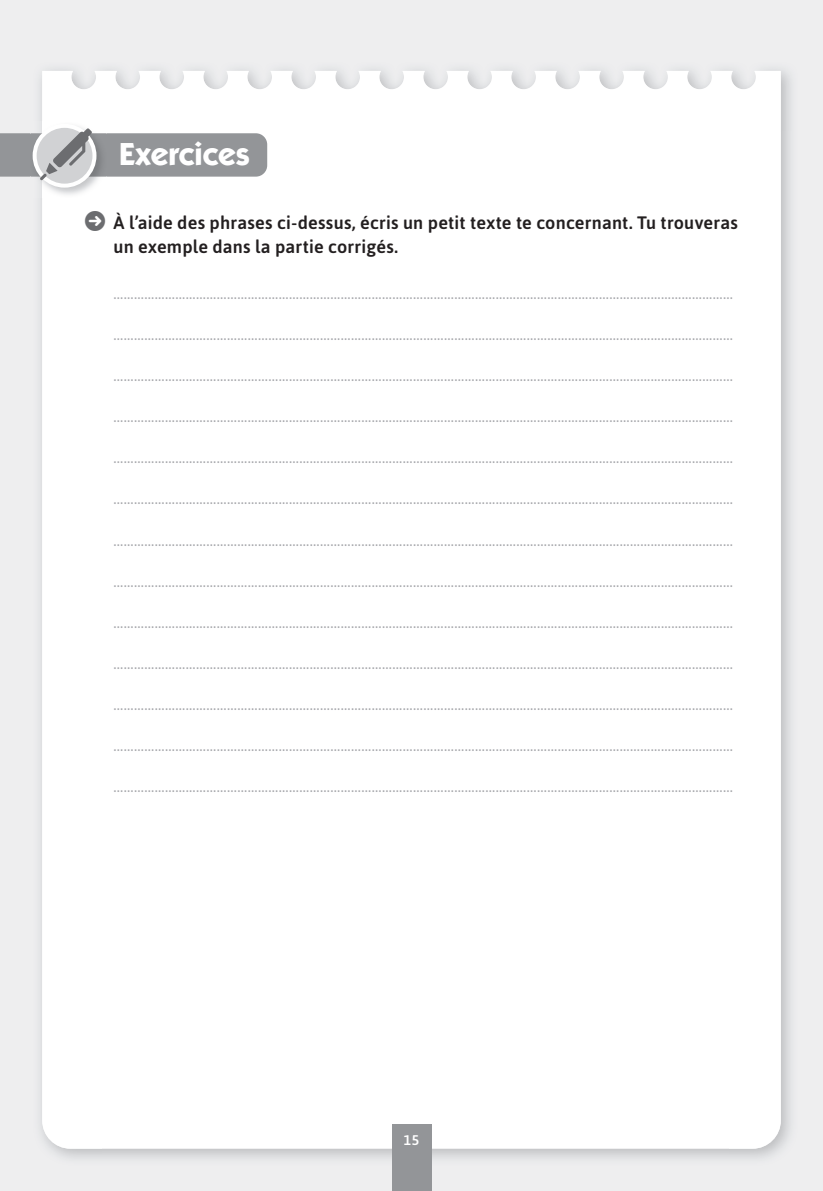
<style>
.page{position:relative;width:823px;height:1191px;background:#fff}
.page>*{position:absolute;margin:0;border:0;box-sizing:border-box;transform-origin:0 0}
.t1{font:700 32px "ITC Kabel Std";letter-spacing:-.015em;color:#fff}
.t2{font:500 18px/24px "Asap";letter-spacing:.01em;color:#231f20}
.t3{font:16px "Asap";color:#a8a9ad}
.t4{font:500 14px "Asap";color:#fff}
.s1{font-family:"Web Hosting Hub Glyphs";font-weight:400;font-size:20px;color:#6c6d70}
</style>
<div class="page">
<div style="left:0;top:0;width:822px;height:1191px;background:#eeeeef"></div>
<img style="left:40px;top:69px;width:751px;height:62px">
<img style="left:728px;top:131px;width:63px;height:1028px">
<div style="left:42px;top:71px;width:738px;height:1077px;background:#fff"></div>
<div style="left:391px;top:1124px;width:40px;height:67px;background:#939598"></div>
<img style="left:39px;top:180px;width:68px;height:18px">
<svg style="left:35px;top:126px;width:59px;height:60px"></svg>
<div style="left:33px;top:124px;width:63px;height:64px;border:4px solid #fff;border-radius:50%"></div>
<svg style="left:0;top:122px;width:267px;height:58px;background:#b3b4b6"></svg>
<h1 class="t1" style="left:119px;top:135px;width:132px">Exercices</h1>
<p class="t2" style="left:113px;top:210px;width:625px;text-indent:-28px"><span class="s1">Š</span> À l’aide des phrases ci-dessus, écris un petit texte te concernant. Tu trouveras un exemple dans la partie corrigés.</p>
<p class="t3" style="left:113px;top:283px;width:620px">………………………………………………………………………………………………………………………………………………………………</p>
<p class="t3" style="left:113px;top:324px;width:620px">………………………………………………………………………………………………………………………………………………………………</p>
<p class="t3" style="left:113px;top:365px;width:620px">………………………………………………………………………………………………………………………………………………………………</p>
<p class="t3" style="left:113px;top:406px;width:620px">………………………………………………………………………………………………………………………………………………………………</p>
<p class="t3" style="left:113px;top:447px;width:620px">………………………………………………………………………………………………………………………………………………………………</p>
<p class="t3" style="left:113px;top:488px;width:620px">………………………………………………………………………………………………………………………………………………………………</p>
<p class="t3" style="left:113px;top:529px;width:620px">………………………………………………………………………………………………………………………………………………………………</p>
<p class="t3" style="left:113px;top:570px;width:620px">………………………………………………………………………………………………………………………………………………………………</p>
<p class="t3" style="left:113px;top:611px;width:620px">………………………………………………………………………………………………………………………………………………………………</p>
<p class="t3" style="left:113px;top:652px;width:620px">………………………………………………………………………………………………………………………………………………………………</p>
<p class="t3" style="left:113px;top:693px;width:620px">………………………………………………………………………………………………………………………………………………………………</p>
<p class="t3" style="left:113px;top:734px;width:620px">………………………………………………………………………………………………………………………………………………………………</p>
<p class="t3" style="left:113px;top:775px;width:620px">………………………………………………………………………………………………………………………………………………………………</p>
<p class="t4" style="left:403px;top:1131px;width:17px">15</p>
</div>
